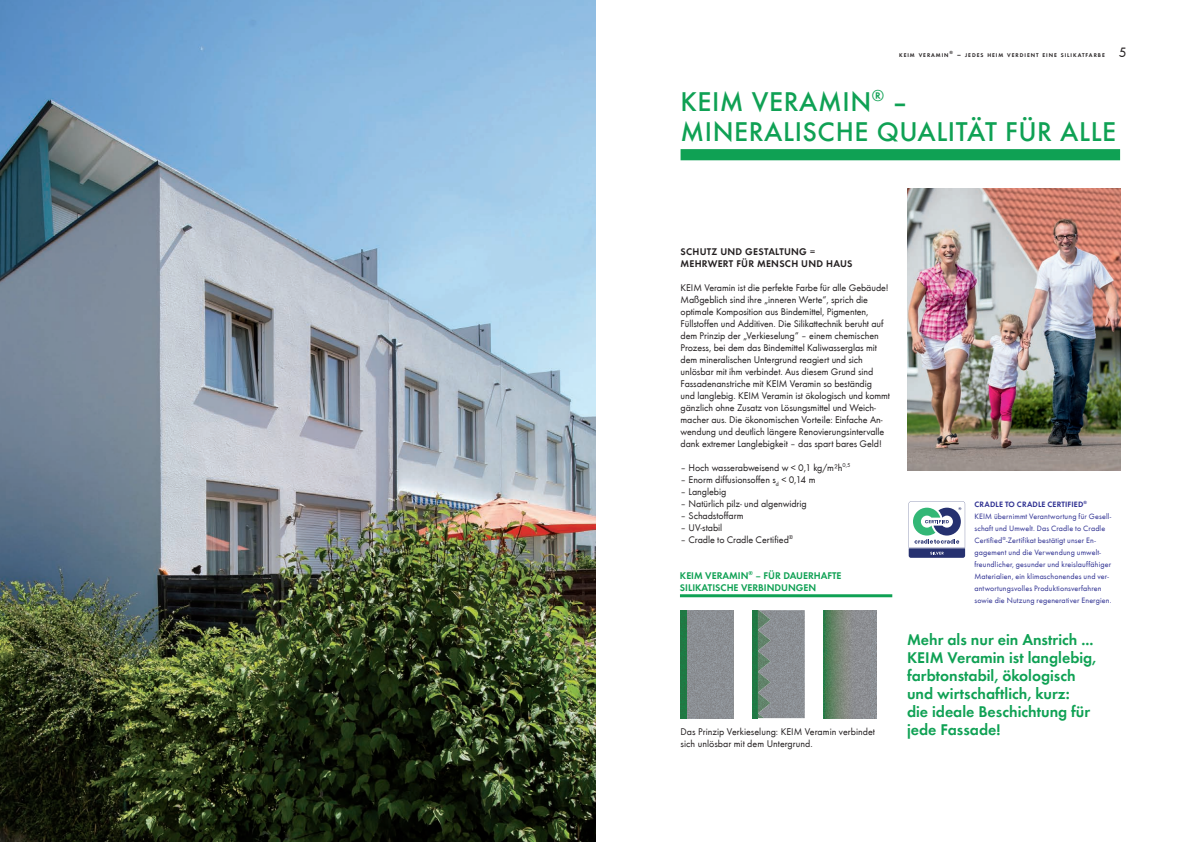
<style>
.page{position:relative;width:1191px;height:842px;background:#fff}
.page>*{position:absolute;margin:0;border:0;box-sizing:border-box;transform-origin:0 0}
.t1{font:500 28px/30px "Futura T";letter-spacing:.02em;color:#0fa154}
.t2{font:16px/18px "Futura T Dem";color:#0fa154}
.t3{font:14px "Futura T Boo";color:#231f20}
.t4{font:10px/12px "Futura T Boo";letter-spacing:-.005em;color:#231f20}
.t5{font:10px/12px "Futura T Dem";color:#0fa154}
.t6{font:10px/12px "Futura T Dem";letter-spacing:.025em;color:#231f20}
.t7{font:8px/12px "Futura T Boo";letter-spacing:.015em;color:#2f3192}
.t8{font:8px "Futura T Dem";letter-spacing:.02em;color:#2f3192}
.t9{font:5.6px "Futura T Dem";letter-spacing:.17em;color:#231f20}
.s1{font-size:8px}
</style>
<div class="page">
<img style="left:0;top:0;width:595px;height:842px">
<div style="left:680px;top:149px;width:440px;height:11px;background:#0fa154"></div>
<img style="left:907px;top:189px;width:213px;height:282px">
<hr style="left:680px;top:594px;width:212px;height:3px;background:#0fa154">
<img style="left:680px;top:610px;width:197px;height:108px">
<img style="left:824px;top:610px;width:52px;height:108px">
<img style="left:752px;top:610px;width:52px;height:108px">
<img style="left:758px;top:610px;width:12px;height:103px">
<svg style="left:758px;top:713px;width:6px;height:5px"></svg>
<svg style="left:906px;top:499px;width:61px;height:61px"></svg>
<svg style="left:908px;top:501px;width:57px;height:57px"></svg>
<p class="t9" style="left:899px;top:52px;width:207px">KEIM VERAMIN<sup>®</sup> <span class="s1">–</span> JEDES HEIM VERDIENT EINE SILIKATFARBE</p>
<h3 class="t3" style="left:1119px;top:44px;width:9px">5</h3>
<h1 class="t1" style="left:680px;top:86px;width:437px">KEIM VERAMIN<sup>®</sup> –<br>MINERALISCHE QUALITÄT FÜR ALLE</h1>
<p class="t6" style="left:680px;top:245px;width:173px">SCHUTZ UND GESTALTUNG =<br>MEHRWERT FÜR MENSCH UND HAUS</p>
<p class="t4" style="left:680px;top:281px;width:211px">KEIM Veramin ist die perfekte Farbe für alle Gebäude!<br>Maßgeblich sind ihre „inneren Werte“, sprich die optimale Komposition aus Bindemittel, Pigmenten, Füllstoffen und Additiven. Die Silikattechnik beruht auf dem Prinzip der „Verkieselung“ – einem chemischen Prozess, bei dem das Bindemittel Kaliwasserglas mit dem mineralischen Untergrund reagiert und sich unlösbar mit ihm verbindet. Aus diesem Grund sind Fassadenanstriche mit KEIM Veramin so beständig<br>und langlebig. KEIM Veramin ist ökologisch und kommt gänzlich ohne Zusatz von Lösungsmittel und Weich&shy;macher aus. Die ökonomischen Vorteile: Einfache An&shy;wendung und deutlich längere Renovierungsintervalle dank extremer Langlebigkeit – das spart bares Geld!</p>
<p class="t4" style="left:680px;top:461px;width:171px">– Hoch wasserabweisend w &lt; 0,1 kg/m²h<sup>0,5</sup></p>
<p class="t4" style="left:680px;top:473px;width:136px">– Enorm diffusionsoffen s<sub>d</sub> &lt; 0,14 m</p>
<p class="t4" style="left:680px;top:485px;width:47px">– Langlebig</p>
<p class="t4" style="left:680px;top:497px;width:128px">– Natürlich pilz- und algenwidrig</p>
<p class="t4" style="left:680px;top:509px;width:64px">– Schadstoffarm</p>
<p class="t4" style="left:680px;top:521px;width:43px">– UV-stabil</p>
<p class="t4" style="left:680px;top:533px;width:114px">– Cradle to Cradle Certified<sup>®</sup></p>
<p class="t5" style="left:680px;top:569px;width:163px">KEIM VERAMIN<sup>®</sup> – FÜR DAUERHAFTE<br>SILIKATISCHE VERBINDUNGEN</p>
<p class="t4" style="left:680px;top:725px;width:196px">Das Prinzip Verkieselung: KEIM Veramin verbindet sich unlösbar mit dem Untergrund.</p>
<p class="t8" style="left:974px;top:499px;width:114px">CRADLE TO CRADLE CERTIFIED<sup>®</sup></p>
<p class="t7" style="left:974px;top:510px;width:139px">KEIM übernimmt Verantwortung für Gesell&shy;schaft und Umwelt. Das Cradle to Cradle Certified<sup>®</sup>-Zertifikat bestätigt unser En&shy;gagement und die Verwendung umwelt&shy;freundlicher, gesunder und kreislauffähiger Materialien, ein klimaschonendes und ver&shy;antwortungsvolles Produktionsverfahren sowie die Nutzung regenerativer Energien.</p>
<h2 class="t2" style="left:907px;top:630px;width:191px">Mehr als nur ein Anstrich ...<br>KEIM Veramin ist langlebig, farbtonstabil, ökologisch und wirtschaftlich, kurz:<br>die ideale Beschichtung für jede Fassade!</h2>
</div>
